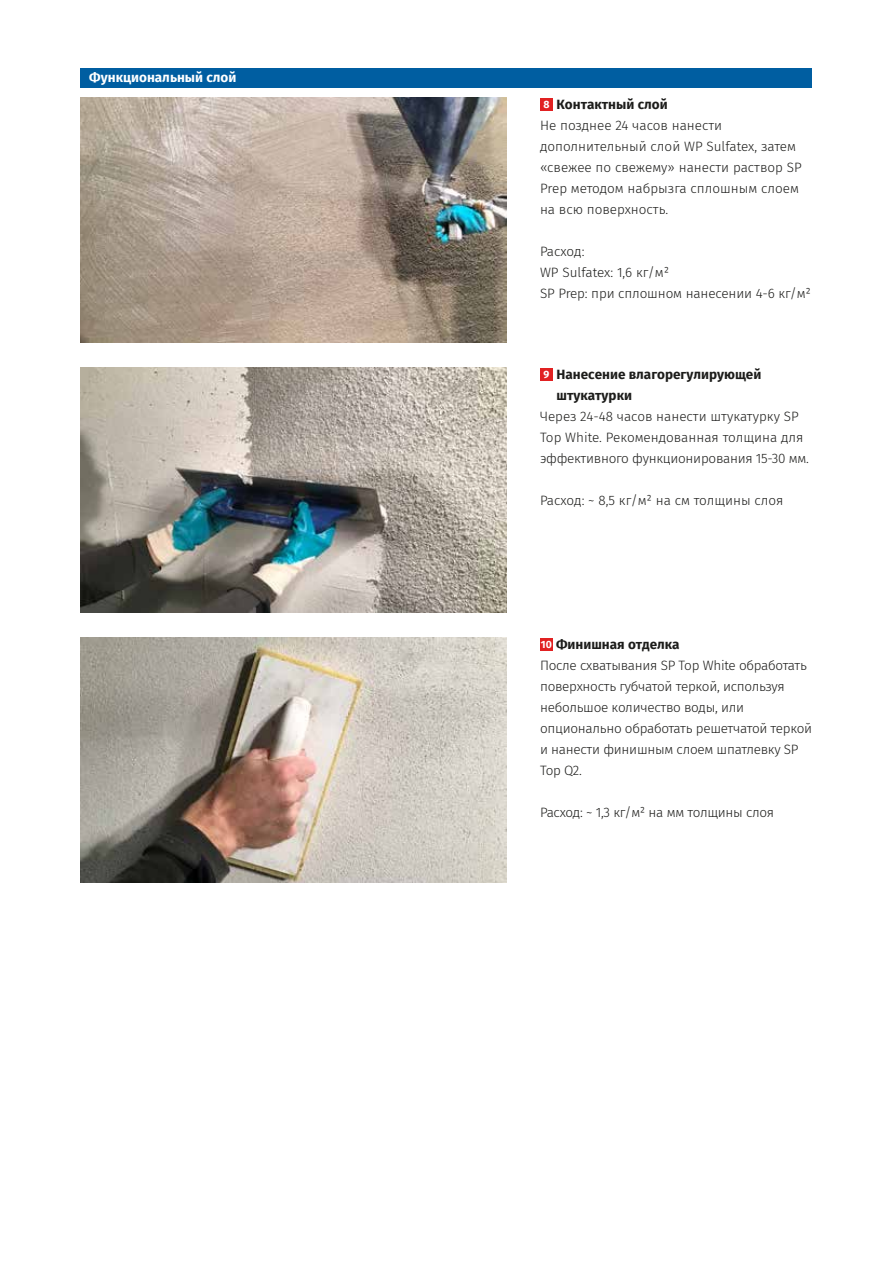
<style>
.page{position:relative;width:893px;height:1263px;background:#fff}
.page>*{position:absolute;margin:0;border:0;box-sizing:border-box;transform-origin:0 0}
.t1{font:300 13.5px/21px "Fira Sans";color:#1d1d1b}
.t2{font:300 13.5px/21px "Fira Sans";letter-spacing:-.02em;color:#1d1d1b}
.t3{font:700 13.5px/21px "Fira Sans";color:#1d1d1b}
.t4{font:700 13.5px "Fira Sans";color:#fff}
.t5{font:700 10.5px "Fira Sans";color:#fff}
</style>
<div class="page">
<img style="left:81px;top:368px;width:425px;height:244px">
<img style="left:81px;top:638px;width:425px;height:244px">
<div style="left:540px;top:368px;width:13px;height:12px;background:#e12122"></div>
<div style="left:540px;top:638px;width:13px;height:12px;background:#e12122"></div>
<img style="left:81px;top:98px;width:425px;height:244px">
<div style="left:540px;top:98px;width:13px;height:12px;background:#e12122"></div>
<div style="left:81px;top:68px;width:731px;height:19px;background:#005ea1"></div>
<p class="t4" style="left:89px;top:66px;width:149px">Функциональный слой</p>
<p class="t3" style="left:556px;top:93px;width:113px">Контактный слой</p>
<p class="t1" style="left:540px;top:115px;width:263px">Не позднее 24 часов нанести дополнительный слой WP Sulfatex, затем «свежее по свежему» нанести раствор SP<br>Prep методом набрызга сплошным слоем на всю поверхность.</p>
<p class="t2" style="left:540px;top:241px;width:272px">Расход:<br>WP Sulfatex: 1,6 кг/м²<br>SP Prep: при сплошном нанесении 4-6 кг/м²</p>
<p class="t5" style="left:543px;top:95px;width:8px">8</p>
<p class="t3" style="left:556px;top:363px;width:206px">Нанесение влагорегулирующей штукатурки</p>
<p class="t1" style="left:540px;top:405px;width:270px">Через 24-48 часов нанести штукатурку SP<br>Top White. Рекомендованная толщина для эффективного функционирования 15-30 мм.</p>
<p class="t1" style="left:540px;top:489px;width:245px">Расход: ~ 8,5 кг/м² на см толщины слоя</p>
<p class="t5" style="left:543px;top:365px;width:7px">9</p>
<p class="t3" style="left:556px;top:633px;width:125px">Финишная отделка</p>
<p class="t2" style="left:540px;top:654px;width:274px">После схватывания SP Top White обработать поверхность губчатой теркой, используя небольшое количество воды, или опционально обработать решетчатой теркой и нанести финишным слоем шпатлевку SP Top Q2.</p>
<p class="t2" style="left:540px;top:802px;width:236px">Расход: ~ 1,3 кг/м² на мм толщины слоя</p>
<p class="t5" style="left:541px;top:635px;width:13px">10</p>
</div>
